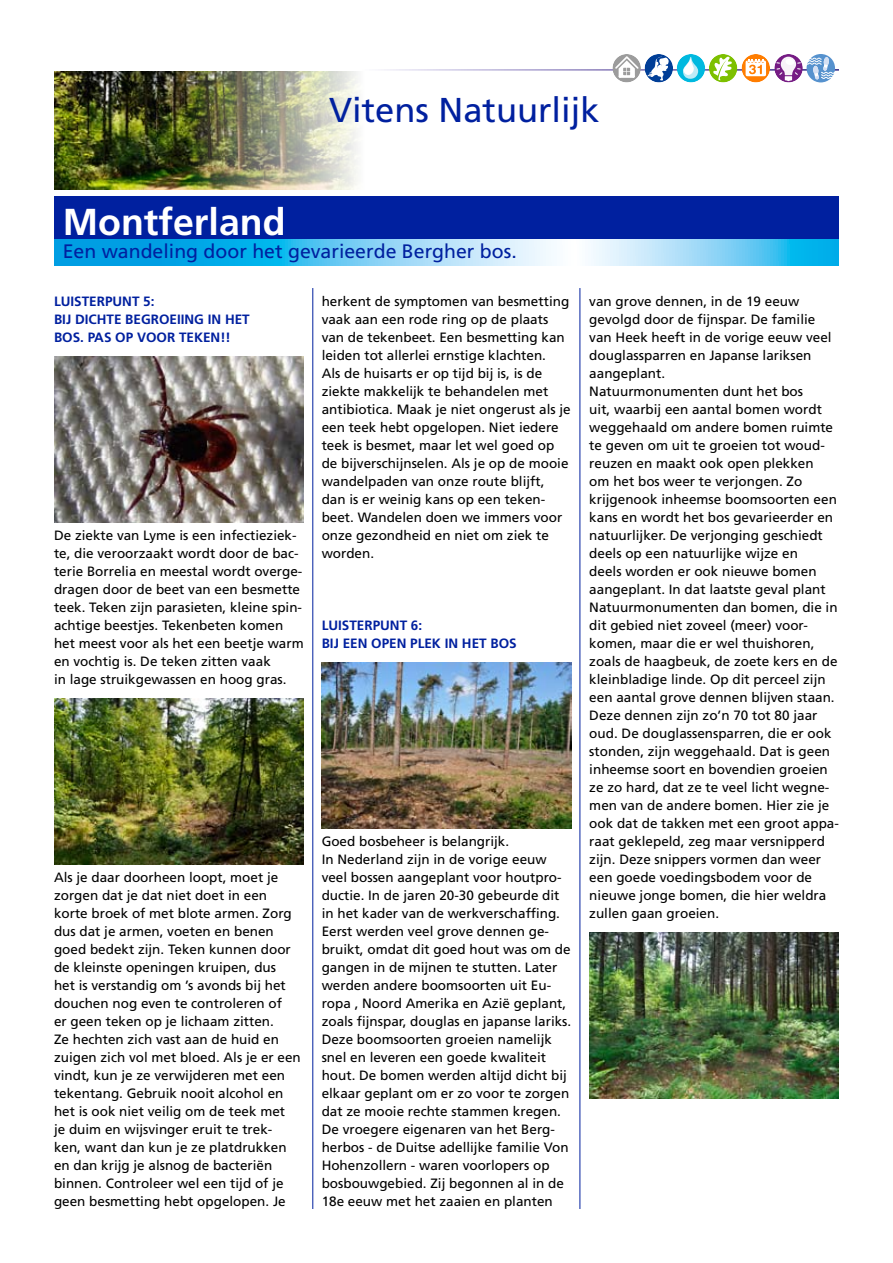
<style>
.page{position:relative;width:893px;height:1263px;background:#fff}
.page>*{position:absolute;margin:0;border:0;box-sizing:border-box;transform-origin:0 0}
.t1{font:700 37.5px "Frutiger LT Std";color:#fff}
.t2{font:34.5px "Frutiger LT Std";color:#00209f}
.t3{font:19.5px "Frutiger LT Std";color:#00209f}
.t4{font:13.5px/18px "Frutiger LT Std";color:#000}
.t5{font:700 13.5px/18px "Frutiger LT Std";color:#00209f}
</style>
<div class="page">
<img style="left:54px;top:71px;width:21px;height:119px">
<img style="left:75px;top:71px;width:283px;height:119px">
<div style="left:54px;top:197px;width:785px;height:48px;background:#00209f"></div>
<svg style="left:54px;top:239px;width:785px;height:27px;background:#6acaf2"></svg>
<div style="left:807px;top:54px;width:28px;height:28px;background:#5692ce;border-radius:50%"></div>
<div style="left:612px;top:54px;width:29px;height:28px;background:#9c9c9c;border-radius:50%"></div>
<svg style="left:615px;top:56px;width:24px;height:22px"></svg>
<div style="left:645px;top:54px;width:28px;height:28px;background:#003e97;border-radius:50%"></div>
<svg style="left:647px;top:57px;width:22px;height:24px"></svg>
<div style="left:677px;top:54px;width:28px;height:28px;background:#00b9df;border-radius:50%"></div>
<svg style="left:683px;top:57px;width:15px;height:22px"></svg>
<div style="left:709px;top:54px;width:28px;height:28px;background:#7dc000;border-radius:50%"></div>
<svg style="left:713px;top:56px;width:19px;height:24px"></svg>
<svg style="left:774px;top:54px;width:29px;height:28px"></svg>
<svg style="left:776px;top:57px;width:63px;height:24px"></svg>
<svg style="left:742px;top:54px;width:28px;height:28px"></svg>
<svg style="left:746px;top:59px;width:20px;height:17px"></svg>
<hr style="left:313px;top:288px;width:1px;height:921px;background:#00209f">
<hr style="left:580px;top:288px;width:1px;height:921px;background:#00209f">
<img style="left:54px;top:356px;width:250px;height:166px">
<img style="left:54px;top:698px;width:250px;height:166px">
<img style="left:322px;top:662px;width:249px;height:166px">
<img style="left:589px;top:932px;width:250px;height:166px">
<h2 class="t2" style="left:329px;top:89px;width:272px">Vitens Natuurlijk</h2>
<h1 class="t1" style="left:63px;top:200px;width:224px">MONTFERLAND</h1>
<h3 class="t3" style="left:63px;top:240px;width:456px">Een wandeling door het gevarieerde Bergher bos.</h3>
<p class="t5" style="left:54px;top:292px;width:197px">LUISTERPUNT 5:<br>BIJ DICHTE BEGROEIING IN HET<br>BOS. PAS OP VOOR TEKEN!!</p>
<p class="t4" style="left:54px;top:526px;width:251px">De ziekte van Lyme is een infectieziek&shy;te, die veroorzaakt wordt door de bac&shy;terie Borrelia en meestal wordt overge&shy;dragen door de beet van een besmette teek. Teken zijn parasieten, kleine spin&shy;achtige beestjes. Tekenbeten komen het meest voor als het een beetje warm en vochtig is. De teken zitten vaak<br>in lage struikgewassen en hoog gras.</p>
<p class="t4" style="left:322px;top:292px;width:251px">herkent de symptomen van besmetting vaak aan een rode ring op de plaats van de tekenbeet. Een besmetting kan leiden tot allerlei ernstige klachten.<br>Als de huisarts er op tijd bij is, is de ziekte makkelijk te behandelen met antibiotica. Maak je niet ongerust als je een teek hebt opgelopen. Niet iedere teek is besmet, maar let wel goed op de bijverschijnselen. Als je op de mooie wandelpaden van onze route blijft, dan is er weinig kans op een teken&shy;beet. Wandelen doen we immers voor onze gezondheid en niet om ziek te worden.</p>
<p class="t5" style="left:322px;top:616px;width:195px">LUISTERPUNT 6:<br>BIJ EEN OPEN PLEK IN HET BOS</p>
<p class="t4" style="left:54px;top:868px;width:248px">Als je daar doorheen loopt, moet je zorgen dat je dat niet doet in een korte broek of met blote armen. Zorg dus dat je armen, voeten en benen goed bedekt zijn. Teken kunnen door de kleinste openingen kruipen, dus<br>het is verstandig om ’s avonds bij het douchen nog even te controleren of<br>er geen teken op je lichaam zitten.<br>Ze hechten zich vast aan de huid en zuigen zich vol met bloed. Als je er een vindt, kun je ze verwijderen met een tekentang. Gebruik nooit alcohol en het is ook niet veilig om de teek met<br>je duim en wijsvinger eruit te trek&shy;ken, want dan kun je ze platdrukken en dan krijg je alsnog de bacteriën binnen. Controleer wel een tijd of je geen besmetting hebt opgelopen. Je</p>
<p class="t4" style="left:322px;top:832px;width:251px">Goed bosbeheer is belangrijk.<br>In Nederland zijn in de vorige eeuw veel bossen aangeplant voor houtpro&shy;ductie. In de jaren 20-30 gebeurde dit in het kader van de werkverschaffing.<br>Eerst werden veel grove dennen ge&shy;bruikt, omdat dit goed hout was om de gangen in de mijnen te stutten. Later werden andere boomsoorten uit Eu&shy;ropa , Noord Amerika en Azië geplant, zoals fijnspar, douglas en japanse lariks.<br>Deze boomsoorten groeien namelijk snel en leveren een goede kwaliteit hout. De bomen werden altijd dicht bij elkaar geplant om er zo voor te zorgen dat ze mooie rechte stammen kregen.<br>De vroegere eigenaren van het Berg&shy;herbos - de Duitse adellijke familie Von Hohenzollern - waren voorlopers op bosbouwgebied. Zij begonnen al in de 18e eeuw met het zaaien en planten</p>
<p class="t4" style="left:589px;top:292px;width:251px">van grove dennen, in de 19 eeuw gevolgd door de fijnspar. De familie van Heek heeft in de vorige eeuw veel douglassparren en Japanse lariksen aangeplant.<br>Natuurmonumenten dunt het bos<br>uit, waarbij een aantal bomen wordt weggehaald om andere bomen ruimte te geven om uit te groeien tot woud&shy;reuzen en maakt ook open plekken<br>om het bos weer te verjongen. Zo krijgenook inheemse boomsoorten een kans en wordt het bos gevarieerder en natuurlijker. De verjonging geschiedt deels op een natuurlijke wijze en<br>deels worden er ook nieuwe bomen aangeplant. In dat laatste geval plant Natuurmonumenten dan bomen, die in dit gebied niet zoveel (meer) voor&shy;komen, maar die er wel thuishoren, zoals de haagbeuk, de zoete kers en de kleinbladige linde. Op dit perceel zijn een aantal grove dennen blijven staan.<br>Deze dennen zijn zo’n 70 tot 80 jaar oud. De douglassensparren, die er ook stonden, zijn weggehaald. Dat is geen inheemse soort en bovendien groeien ze zo hard, dat ze te veel licht wegne&shy;men van de andere bomen. Hier zie je ook dat de takken met een groot appa&shy;raat geklepeld, zeg maar versnipperd zijn. Deze snippers vormen dan weer een goede voedingsbodem voor de nieuwe jonge bomen, die hier weldra zullen gaan groeien.</p>
</div>
